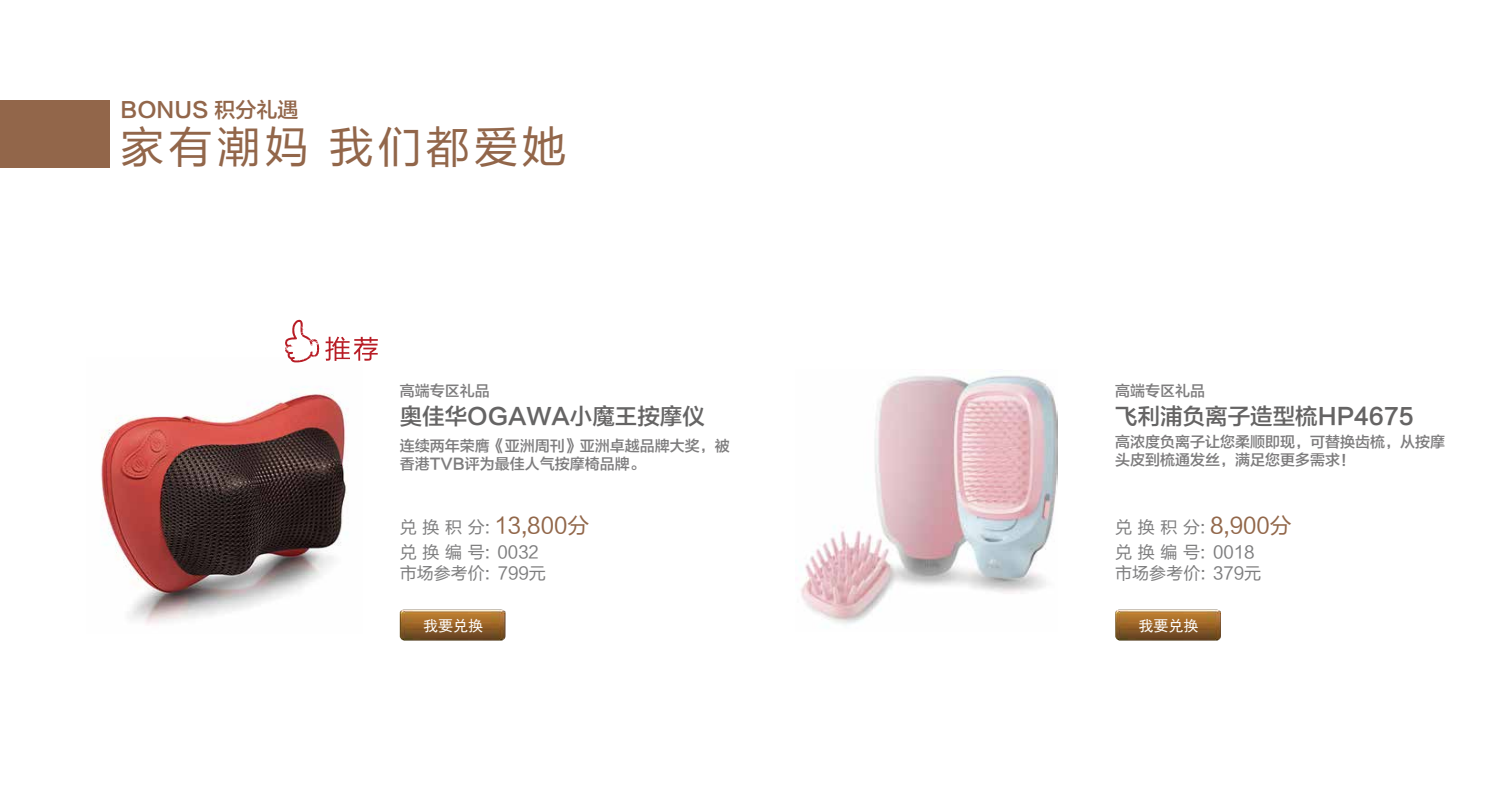
<style>
.page{position:relative;width:1500px;height:810px;background:#fff}
.page>*{position:absolute;margin:0;border:0;box-sizing:border-box;transform-origin:0 0}
.t1{font:43.8px "FZLTHJW GB1 0";letter-spacing:.1em;color:#92664a}
.t2{font:22.5px "FZLTZHK GBK1 0";color:#656464}
.t3{font:21.9px "FZLTHJW GB1 0";color:#92674a}
.t4{font:21px "FZLTZHK GBK1 0";color:#92664a}
.t5{font:16.95px/21.3px "FZLTHJW GB1 0";color:#7d7d7e}
.t6{font:15px/18px "FZLTZHK GBK1 0";color:#7d7c7d}
.t7{font:15px "Sim Hei";color:#fff}
.s1{font-size:16.95px;color:#7d7d7e}
</style>
<div class="page">
<div style="left:0;top:100px;width:110px;height:67px;background:#92664a"></div>
<img style="left:800px;top:375px;width:257px;height:249px">
<img style="left:101px;top:362px;width:246px;height:262px">
<img style="left:1115px;top:610px;width:106px;height:31px">
<img style="left:400px;top:610px;width:106px;height:31px">
<svg style="left:325px;top:337px;width:53px;height:24px"></svg>
<svg style="left:285px;top:320px;width:34px;height:42px"></svg>
<h3 class="t4" style="left:121px;top:98px;width:180px">BONUS 积分礼遇</h3>
<h1 class="t1" style="left:120px;top:123px;width:447px">家有潮妈 我们都爱她</h1>
<p class="t6" style="left:400px;top:382px;width:91px">高端专区礼品</p>
<h2 class="t2" style="left:400px;top:404px;width:307px">奥佳华OGAWA小魔王按摩仪</h2>
<p class="t6" style="left:400px;top:438px;width:331px">连续两年荣膺《亚洲周刊》亚洲卓越品牌大奖，被香港TVB评为最佳人气按摩椅品牌。</p>
<h3 class="t3" style="left:400px;top:513px;width:191px"><span class="s1">兑换积分:</span> 13,800分</h3>
<p class="t5" style="left:400px;top:542px;width:147px">兑换编号: 0032市场参考价: 799元</p>
<p class="t7" style="left:423px;top:618px;width:61px">我要兑换</p>
<p class="t6" style="left:1115px;top:382px;width:91px">高端专区礼品</p>
<h2 class="t2" style="left:1115px;top:404px;width:300px">飞利浦负离子造型梳HP4675</h2>
<p class="t6" style="left:1115px;top:433px;width:331px">高浓度负离子让您柔顺即现，可替换齿梳，从按摩头皮到梳通发丝，满足您更多需求！</p>
<h3 class="t3" style="left:1115px;top:513px;width:178px"><span class="s1">兑换积分:</span> 8,900分</h3>
<p class="t5" style="left:1115px;top:542px;width:147px">兑换编号: 0018市场参考价: 379元</p>
<p class="t7" style="left:1139px;top:618px;width:61px">我要兑换</p>
</div>
